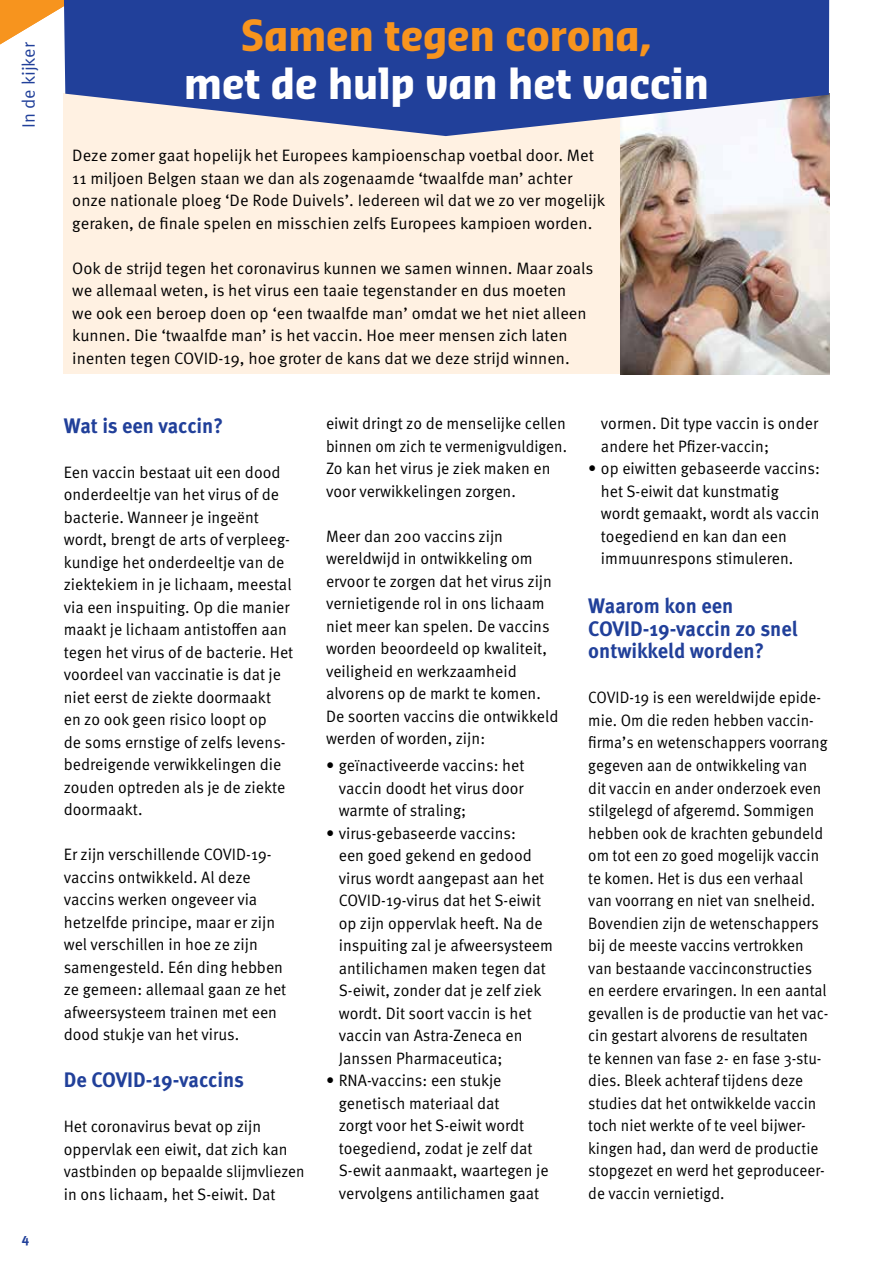
<style>
.page{position:relative;width:893px;height:1263px;background:#fff}
.page>*{position:absolute;margin:0;border:0;box-sizing:border-box;transform-origin:0 0}
.t1{font:700 42px "Sansa Con Pro";color:#fff}
.t2{font:700 42px "Sansa Con Pro";color:#f7941e}
.t3{font:700 21px/22.5px "Meta OT";color:#21409a;scale:.96 1}
.t4{font:18px "Meta OT Norm";color:#21409a}
.t5{font:16.5px/22.5px "Meta OT Norm";color:#000;scale:.96 1}
.t6{font:16.5px/22.5px "Meta OT Norm";color:#000;scale:.93 1}
.t7{font:16.5px/22.5px "Meta OT Norm";color:#000}
.t8{font:700 13.5px "Meta OT";color:#21409a}
</style>
<div class="page">
<div style="left:64px;top:94px;width:765px;height:280px;background:#fff1e2"></div>
<svg style="left:0;top:0;width:64px;height:44px"></svg>
<img style="left:621px;top:136px;width:208px;height:238px">
<svg style="left:64px;top:0;width:765px;height:136px;background:#415aa5"></svg>
<p class="t4" style="left:18px;top:128px;width:87px;rotate:-90deg">In de kijker</p>
<p class="t8" style="left:22px;top:1230px;width:9px">4</p>
<h1 class="t2" style="left:241px;top:7px;width:413px">Samen tegen corona,</h1>
<h1 class="t1" style="left:184px;top:55px;width:526px">met de hulp van het vaccin</h1>
<p class="t7" style="left:72px;top:145px;width:535px">Deze zomer gaat hopelijk het Europees kampioenschap voetbal door. Met 11 miljoen Belgen staan we dan als zogenaamde ‘twaalfde man’ achter onze nationale ploeg ‘De Rode Duivels’. Iedereen wil dat we zo ver mogelijk geraken, de finale spelen en misschien zelfs Europees kampioen worden.</p>
<p class="t7" style="left:72px;top:257px;width:523px">Ook de strijd tegen het coronavirus kunnen we samen winnen. Maar zoals we allemaal weten, is het virus een taaie tegenstander en dus moeten<br>we ook een beroep doen op ‘een twaalfde man’ omdat we het niet alleen kunnen. Die ‘twaalfde man’ is het vaccin. Hoe meer mensen zich laten inenten tegen COVID-19, hoe groter de kans dat we deze strijd winnen.</p>
<p class="t3" style="left:64px;top:414px;width:168px">Wat is een vaccin?</p>
<p class="t5" style="left:64px;top:461px;width:241px">Een vaccin bestaat uit een dood onderdeeltje van het virus of de bacterie. Wanneer je ingeënt wordt, brengt de arts of verpleeg&shy;kundige het onderdeeltje van de ziektekiem in je lichaam, meestal via een inspuiting. Op die manier maakt je lichaam antistoffen aan tegen het virus of de bacterie. Het voordeel van vaccinatie is dat je niet eerst de ziekte doormaakt<br>en zo ook geen risico loopt op<br>de soms ernstige of zelfs levens&shy;bedreigende verwikkelingen die zouden optreden als je de ziekte doormaakt.</p>
<p class="t5" style="left:64px;top:843px;width:233px">Er zijn verschillende COVID-19- vaccins ontwikkeld. Al deze vaccins werken ongeveer via hetzelfde principe, maar er zijn wel verschillen in hoe ze zijn samengesteld. Eén ding hebben ze gemeen: allemaal gaan ze het afweersysteem trainen met een dood stukje van het virus.</p>
<p class="t3" style="left:64px;top:1069px;width:189px">De COVID-19-vaccins</p>
<p class="t5" style="left:64px;top:1115px;width:252px">Het coronavirus bevat op zijn oppervlak een eiwit, dat zich kan vastbinden op bepaalde slijmvliezen in ons lichaam, het S-eiwit. Dat</p>
<p class="t5" style="left:326px;top:412px;width:252px">eiwit dringt zo de menselijke cellen binnen om zich te vermenigvuldigen.<br>Zo kan het virus je ziek maken en voor verwikkelingen zorgen.</p>
<p class="t5" style="left:326px;top:525px;width:244px">Meer dan 200 vaccins zijn wereldwijd in ontwikkeling om ervoor te zorgen dat het virus zijn vernietigende rol in ons lichaam niet meer kan spelen. De vaccins worden beoordeeld op kwaliteit, veiligheid en werkzaamheid alvorens op de markt te komen.<br>De soorten vaccins die ontwikkeld werden of worden, zijn:</p>
<p class="t5" style="left:339px;top:754px;width:195px;text-align:justify;text-indent:-13px">• geïnactiveerde vaccins: het vaccin doodt het virus door warmte of straling;</p>
<p class="t5" style="left:339px;top:822px;width:225px;text-indent:-13px">• virus-gebaseerde vaccins:<br>een goed gekend en gedood virus wordt aangepast aan het<br>COVID-19-virus dat het S-eiwit op zijn oppervlak heeft. Na de inspuiting zal je afweersysteem antilichamen maken tegen dat<br>S-eiwit, zonder dat je zelf ziek wordt. Dit soort vaccin is het vaccin van Astra-Zeneca en<br>Janssen Pharmaceutica;</p>
<p class="t5" style="left:339px;top:1069px;width:220px;text-indent:-13px">• RNA-vaccins: een stukje genetisch materiaal dat<br>zorgt voor het S-eiwit wordt toegediend, zodat je zelf dat<br>S-ewit aanmaakt, waartegen je vervolgens antilichamen gaat</p>
<p class="t5" style="left:601px;top:413px;width:228px">vormen. Dit type vaccin is onder andere het Pfizer-vaccin;</p>
<p class="t5" style="left:601px;top:458px;width:230px;text-indent:-13px">• op eiwitten gebaseerde vaccins: het S-eiwit dat kunstmatig wordt gemaakt, wordt als vaccin toegediend en kan dan een immuunrespons stimuleren.</p>
<p class="t3" style="left:588px;top:595px;width:220px">Waarom kon een<br>COVID-19-vaccin zo snel ontwikkeld worden?</p>
<p class="t6" style="left:588px;top:687px;width:260px">COVID-19 is een wereldwijde epide&shy;mie. Om die reden hebben vaccin&shy;firma’s en wetenschappers voorrang gegeven aan de ontwikkeling van dit vaccin en ander onderzoek even stilgelegd of afgeremd. Sommigen hebben ook de krachten gebundeld om tot een zo goed mogelijk vaccin te komen. Het is dus een verhaal van voorrang en niet van snelheid.<br>Bovendien zijn de wetenschappers bij de meeste vaccins vertrokken van bestaande vaccinconstructies en eerdere ervaringen. In een aantal gevallen is de productie van het vac&shy;cin gestart alvorens de resultaten<br>te kennen van fase 2- en fase 3-stu&shy;dies. Bleek achteraf tijdens deze studies dat het ontwikkelde vaccin toch niet werkte of te veel bijwer&shy;kingen had, dan werd de productie stopgezet en werd het geproduceer&shy;de vaccin vernietigd.</p>
</div>
